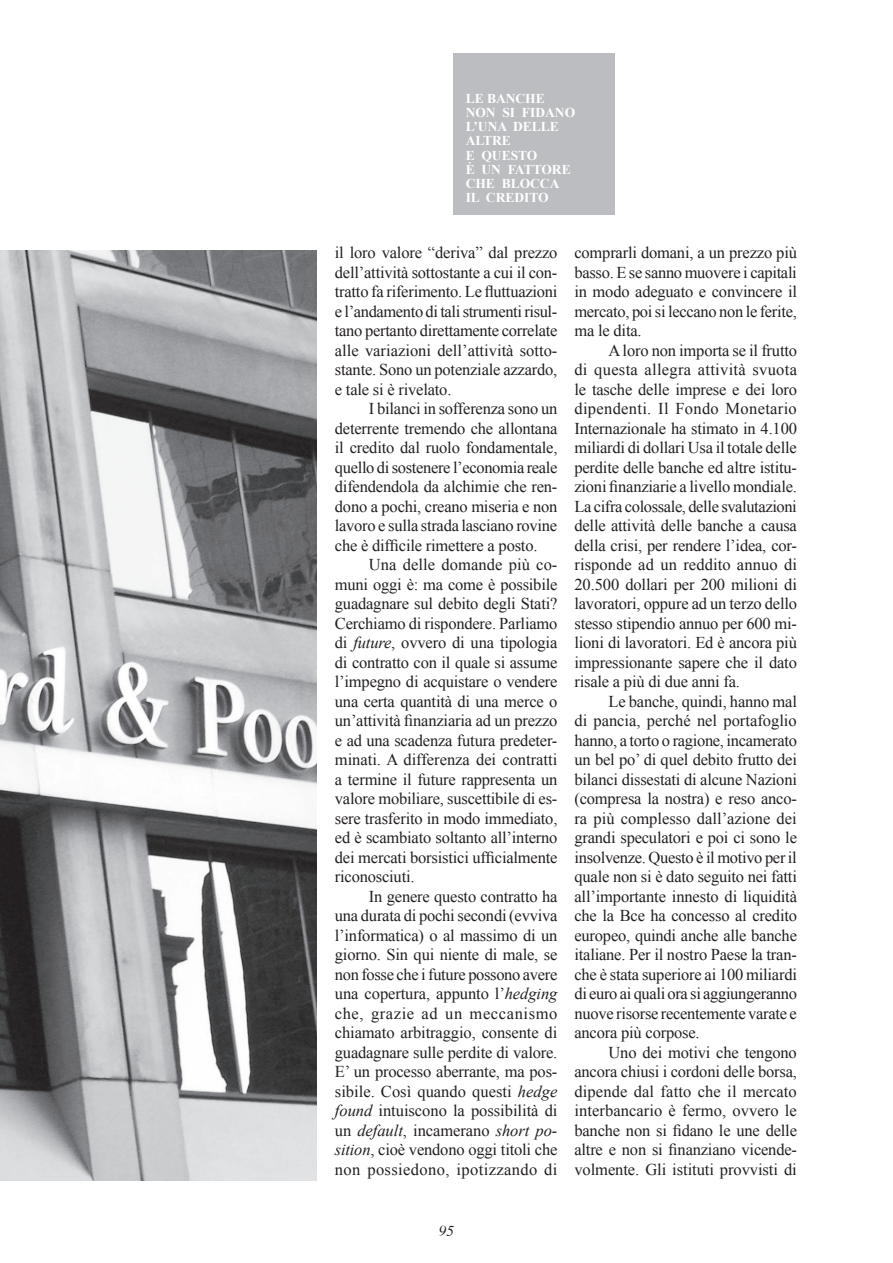
<style>
.page{position:relative;width:893px;height:1263px;background:#fff}
.page>*{position:absolute;margin:0;border:0;box-sizing:border-box;transform-origin:0 0}
.t1{font:16.5px/19.5px "Times New Roman";letter-spacing:-.01em;color:#231f20;text-align:justify}
.t2{font:italic 15px "Times";color:#231f20}
.t3{font:700 13.5px/14.2px "Times New Roman";color:#fff}
.s1{font-style:italic}
</style>
<div class="page">
<div style="left:453px;top:54px;width:161px;height:161px;background:#bcbdc0"></div>
<img style="left:0;top:251px;width:317px;height:929px">
<p class="t3" style="left:466px;top:91px;width:111px">LE BANCHE<br>NON SI FIDANO<br>L’UNA DELLE<br>ALTRE<br>E QUESTO<br>È UN FATTORE<br>CHE BLOCCA<br>IL CREDITO</p>
<p class="t1" style="left:335px;top:243px;width:224px">il loro valore “deriva” dal prezzo dell’attività sottostante a cui il con&shy;tratto fa riferimento. Le fluttuazioni e l’andamento di tali strumenti risul&shy;tano pertanto direttamente correlate alle variazioni dell’attività sotto&shy;stante. Sono un potenziale azzardo, e tale si è rivelato.</p>
<p class="t1" style="left:335px;top:399px;width:224px;text-indent:34px">I bilanci in sofferenza sono un deterrente tremendo che allontana il credito dal ruolo fondamentale, quello di sostenere l’economia reale difendendola da alchimie che ren&shy;dono a pochi, creano miseria e non lavoro e sulla strada lasciano rovine che è difficile rimettere a posto.</p>
<p class="t1" style="left:335px;top:555px;width:224px;text-indent:34px">Una delle domande più co&shy;muni oggi è: ma come è possibile guadagnare sul debito degli Stati?<br>Cerchiamo di rispondere. Parliamo di <span class="s1">future</span>, ovvero di una tipologia di contratto con il quale si assume l’impegno di acquistare o vendere una certa quantità di una merce o un’attività finanziaria ad un prezzo e ad una scadenza futura predeter&shy;minati. A differenza dei contratti a termine il future rappresenta un valore mobiliare, suscettibile di es&shy;sere trasferito in modo immediato, ed è scambiato soltanto all’interno dei mercati borsistici ufficialmente riconosciuti.</p>
<p class="t1" style="left:335px;top:886px;width:224px;text-indent:34px">In genere questo contratto ha una durata di pochi secondi (evviva l’informatica) o al massimo di un giorno. Sin qui niente di male, se non fosse che i future possono avere una copertura, appunto l’<span class="s1">hedging </span>che, grazie ad un meccanismo chiamato arbitraggio, consente di guadagnare sulle perdite di valore.<br>E’ un processo aberrante, ma pos&shy;sibile. Così quando questi <span class="s1">hedge found</span> intuiscono la possibilità di un <span class="s1">default</span>, incamerano <span class="s1">short po&shy;sition</span>, cioè vendono oggi titoli che non possiedono, ipotizzando di</p>
<p class="t1" style="left:574px;top:243px;width:224px">comprarli domani, a un prezzo più basso. E se sanno muovere i capitali in modo adeguato e convincere il mercato, poi si leccano non le ferite, ma le dita.</p>
<p class="t1" style="left:574px;top:340px;width:224px;text-indent:34px">A loro non importa se il frutto di questa allegra attività svuota le tasche delle imprese e dei loro dipendenti. Il Fondo Monetario Internazionale ha stimato in 4.100 miliardi di dollari Usa il totale delle perdite delle banche ed altre istitu&shy;zioni finanziarie a livello mondiale.<br>La cifra colossale, delle svalutazioni delle attività delle banche a causa della crisi, per rendere l’idea, cor&shy;risponde ad un reddito annuo di 20.500 dollari per 200 milioni di lavoratori, oppure ad un terzo dello stesso stipendio annuo per 600 mi&shy;lioni di lavoratori. Ed è ancora più impressionante sapere che il dato risale a più di due anni fa.</p>
<p class="t1" style="left:574px;top:691px;width:224px;text-indent:34px">Le banche, quindi, hanno mal di pancia, perché nel portafoglio hanno, a torto o ragione, incamerato un bel po’ di quel debito frutto dei bilanci dissestati di alcune Nazioni (compresa la nostra) e reso anco&shy;ra più complesso dall’azione dei grandi speculatori e poi ci sono le insolvenze. Questo è il motivo per il quale non si è dato seguito nei fatti all’importante innesto di liquidità che la Bce ha concesso al credito europeo, quindi anche alle banche italiane. Per il nostro Paese la tran&shy;che è stata superiore ai 100 miliardi di euro ai quali ora si aggiungeranno nuove risorse recentemente varate e ancora più corpose.</p>
<p class="t1" style="left:574px;top:1042px;width:224px;text-indent:34px">Uno dei motivi che tengono ancora chiusi i cordoni delle borsa, dipende dal fatto che il mercato interbancario è fermo, ovvero le banche non si fidano le une delle altre e non si finanziano vicende&shy;volmente. Gli istituti provvisti di</p>
<p class="t2" style="left:439px;top:1218px;width:38px">95 <sup>95</sup></p>
</div>
